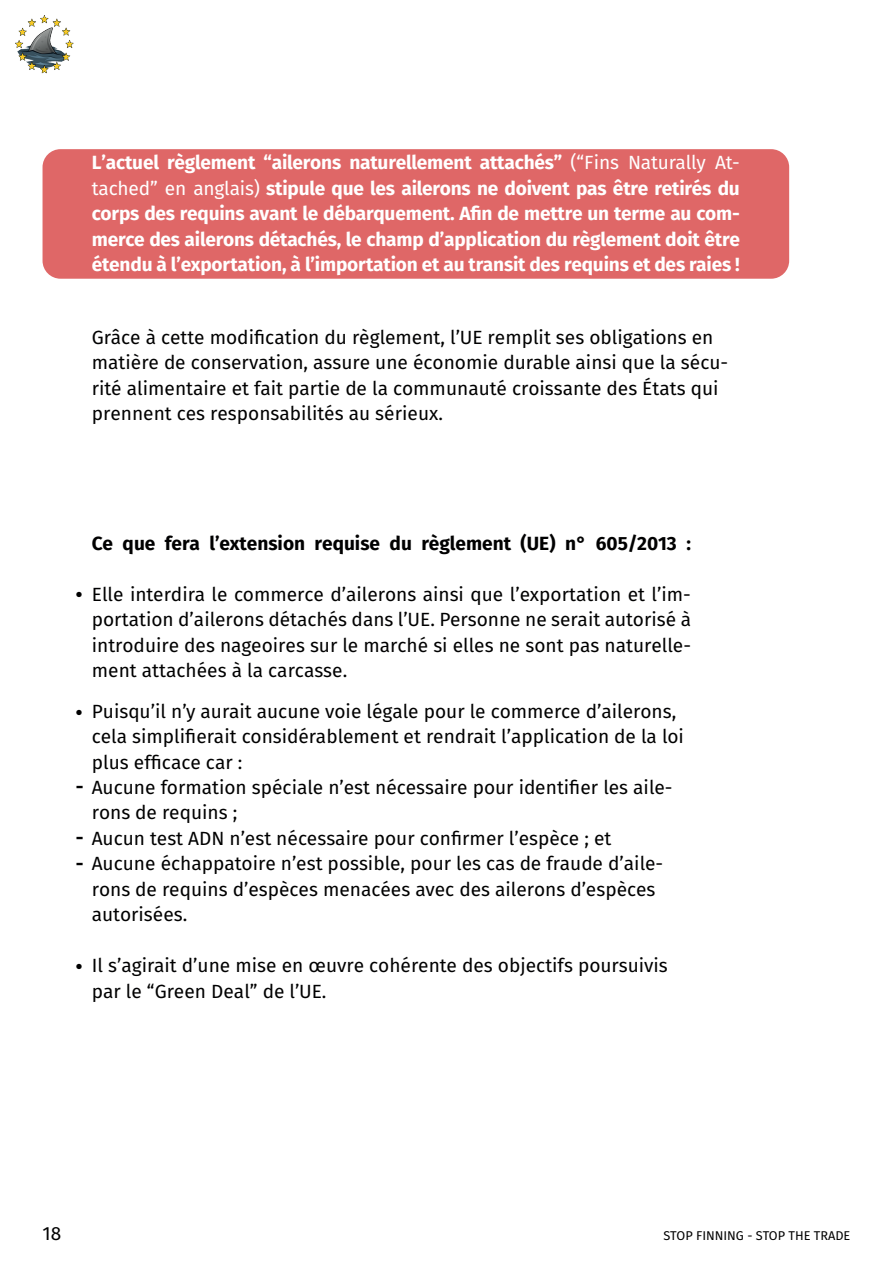
<style>
.page{position:relative;width:893px;height:1263px;background:#fff}
.page>*{position:absolute;margin:0;border:0;box-sizing:border-box;transform-origin:0 0}
.t1{font:19.05px/25.5px "Fira Sans";color:#000001}
.t2{font:700 19.05px/25.5px "Fira Sans";letter-spacing:-.01em;color:#fff;text-align:justify}
.t3{font:700 19.05px "Fira Sans";color:#000001}
.t4{font:12.75px "Fira Sans";color:#000001}
.s1{font-weight:400}
.s2{font-weight:700}
</style>
<div class="page">
<img style="left:15px;top:15px;width:58px;height:59px">
<div style="left:43px;top:149px;width:746px;height:130px;background:#df6767;border-radius:18px"></div>
<p class="t2" style="left:92px;top:150px;width:650px">L’actuel règlement “ailerons naturellement attachés” <span class="s1">(“Fins Naturally At&shy;tached” en anglais)</span> stipule que les ailerons ne doivent pas être retirés du corps des requins avant le débarquement. Afin de mettre un terme au com&shy;merce des ailerons détachés, le champ d’application du règlement doit être étendu à l’exportation, à l’importation et au transit des requins et des raies !</p>
<p class="t1" style="left:92px;top:325px;width:638px">Grâce à cette modification du règlement, l’UE remplit ses obligations en matière de conservation, assure une économie durable ainsi que la sécu&shy;rité alimentaire et fait partie de la communauté croissante des États qui prennent ces responsabilités au sérieux.</p>
<p class="t3" style="left:92px;top:530px;width:601px">Ce que fera l’extension requise du règlement (UE) n° 605/2013 :</p>
<p class="t1" style="left:92px;top:582px;width:601px;text-align:justify">Elle interdira le commerce d’ailerons ainsi que l’exportation et l’im&shy;portation d’ailerons détachés dans l’UE. Personne ne serait autorisé à introduire des nageoires sur le marché si elles ne sont pas naturelle&shy;ment attachées à la carcasse.</p>
<p class="t1" style="left:92px;top:698px;width:594px">Puisqu’il n’y aurait aucune voie légale pour le commerce d’ailerons, cela simplifierait considérablement et rendrait l’application de la loi plus efficace car :</p>
<p class="t1" style="left:92px;top:775px;width:582px;text-indent:-16px"><span class="s2">-</span> Aucune formation spéciale n’est nécessaire pour identifier les aile&shy;rons de requins ;</p>
<p class="t1" style="left:76px;top:825px;width:537px"><span class="s2">-</span> Aucun test ADN n’est nécessaire pour confirmer l’espèce ; et</p>
<p class="t1" style="left:92px;top:851px;width:573px;text-indent:-16px"><span class="s2">-</span> Aucune échappatoire n’est possible, pour les cas de fraude d’aile&shy;rons de requins d’espèces menacées avec des ailerons d’espèces autorisées.</p>
<p class="t1" style="left:92px;top:953px;width:578px">Il s’agirait d’une mise en œuvre cohérente des objectifs poursuivis par le “Green Deal” de l’UE.</p>
<p class="t3" style="left:76px;top:581px;width:8px">•</p>
<p class="t3" style="left:76px;top:698px;width:8px">•</p>
<p class="t3" style="left:76px;top:953px;width:8px">•</p>
<p class="t1" style="left:43px;top:1220px;width:20px">18</p>
<p class="t4" style="left:663px;top:1226px;width:188px">STOP FINNING - STOP THE TRADE</p>
</div>
